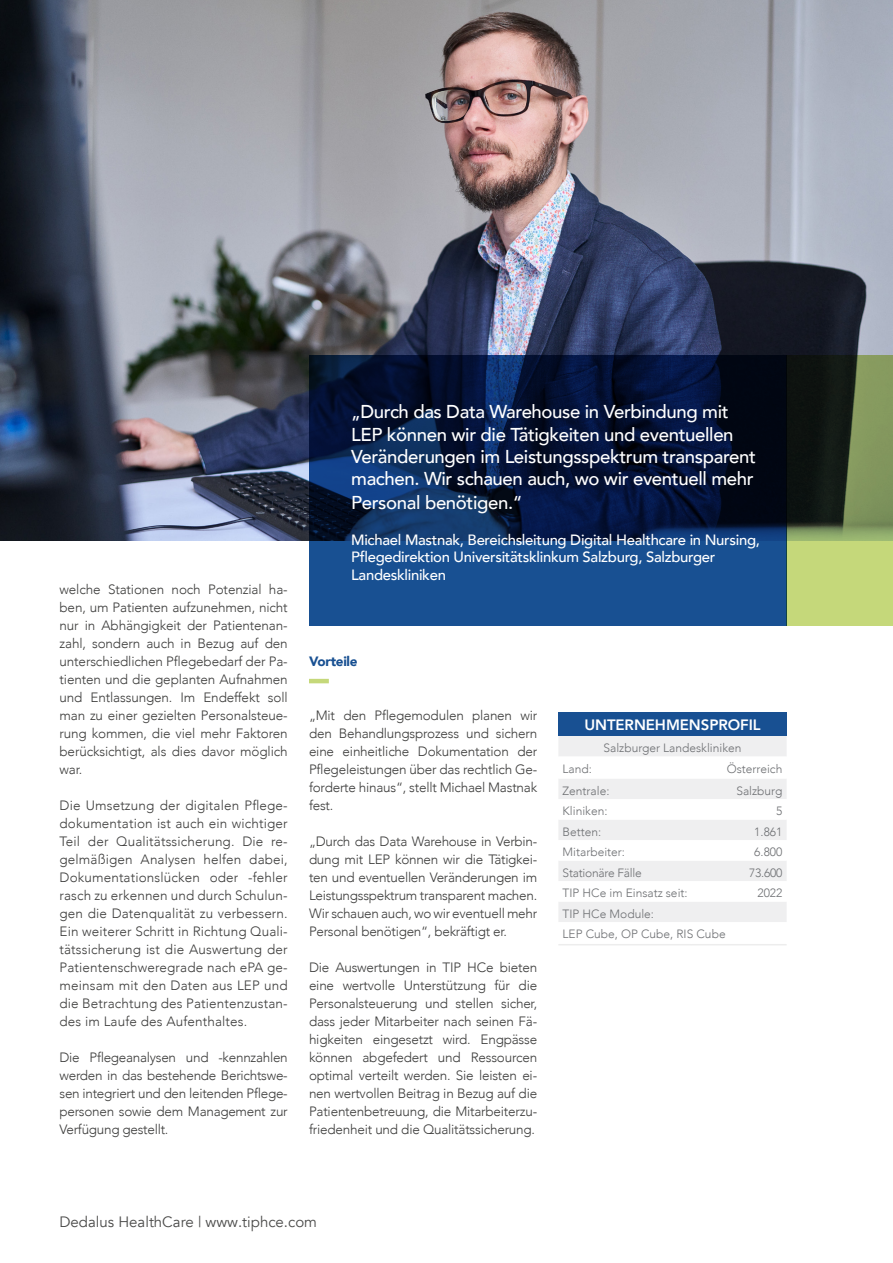
<style>
.page{position:relative;width:893px;height:1263px;background:#fff}
.page>*{position:absolute;margin:0;border:0;box-sizing:border-box;transform-origin:0 0}
.t1{font:500 18.6px/22.6px "Avenir";letter-spacing:-.02em;color:#fff}
.t2{font:15px "Avenir";color:#4a4a49}
.t3{font:800 15px "Avenir";letter-spacing:-.005em;color:#fff}
.t4{font:500 14.85px/17.9px "Avenir";letter-spacing:-.02em;color:#fff}
.t5{font:300 13.5px/18px "Avenir";letter-spacing:-.015em;color:#3c3c3b;text-align:justify}
.t6{font:900 13.5px "Avenir";letter-spacing:-.02em;color:#185092}
.t7{font:300 12px/20.5px "Avenir";color:#6d6f72}
.t8{font:300 12px "Avenir";letter-spacing:-.02em;color:#6d6f72}
</style>
<div class="page">
<div style="left:558px;top:713px;width:229px;height:23px;background:#185092"></div>
<svg style="left:559px;top:736px;width:228px;height:186px"></svg>
<hr style="left:558px;top:944px;width:134px;height:1px;background:#ededed">
<hr style="left:692px;top:944px;width:95px;height:1px;background:#ededed">
<hr style="left:309px;top:679px;width:20px;height:4px;background:#c5d87a">
<img style="left:0;top:0;width:893px;height:540px">
<svg style="left:787px;top:356px;width:106px;height:270px;background:#6c7b4a"></svg>
<svg style="left:309px;top:356px;width:478px;height:270px;background:#0b2957"></svg>
<p class="t5" style="left:60px;top:580px;width:230px">welche Stationen noch Potenzial ha&shy;ben, um Patienten aufzunehmen, nicht nur in Abhängigkeit der Patientenan&shy;zahl, sondern auch in Bezug auf den unterschiedlichen Pflegebedarf der Pa&shy;tienten und die geplanten Aufnahmen und Entlassungen. Im Endeffekt soll man zu einer gezielten Personalsteue&shy;rung kommen, die viel mehr Faktoren berücksichtigt, als dies davor möglich war.</p>
<p class="t5" style="left:60px;top:796px;width:230px">Die Umsetzung der digitalen Pflege&shy;dokumentation ist auch ein wichtiger Teil der Qualitätssicherung. Die re&shy;gelmäßigen Analysen helfen dabei, Dokumentationslücken oder -fehler rasch zu erkennen und durch Schulun&shy;gen die Datenqualität zu verbessern.<br>Ein weiterer Schritt in Richtung Quali&shy;tätssicherung ist die Auswertung der Patientenschweregrade nach ePA ge&shy;meinsam mit den Daten aus LEP und die Betrachtung des Patientenzustan&shy;des im Laufe des Aufenthaltes.</p>
<p class="t5" style="left:60px;top:1048px;width:230px">Die Pflegeanalysen und -kennzahlen werden in das bestehende Berichtswe&shy;sen integriert und den leitenden Pflege&shy;personen sowie dem Management zur Verfügung gestellt.</p>
<h1 class="t1" style="left:351px;top:400px;width:406px">„Durch das Data Warehouse in Verbindung mit LEP können wir die Tätigkeiten und eventuellen Veränderungen im Leistungsspektrum transparent machen. Wir schauen auch, wo wir eventuell mehr Personal benötigen.“</h1>
<p class="t4" style="left:351px;top:530px;width:410px">Michael Mastnak, Bereichsleitung Digital Healthcare in Nursing,<br>Pflegedirektion Universitätsklinkum Salzburg, Salzburger<br>Landeskliniken</p>
<p class="t6" style="left:309px;top:650px;width:50px">Vorteile</p>
<p class="t5" style="left:309px;top:706px;width:230px">„Mit den Pflegemodulen planen wir den Behandlungsprozess und sichern eine einheitliche Dokumentation der Pflegeleistungen über das rechtlich Ge&shy;forderte hinaus“, stellt Michael Mastnak fest.</p>
<p class="t5" style="left:309px;top:832px;width:230px">„Durch das Data Warehouse in Verbin&shy;dung mit LEP können wir die Tätigkei&shy;ten und eventuellen Veränderungen im Leistungsspektrum transparent machen.<br>Wir schauen auch, wo wir eventuell mehr Personal benötigen“, bekräftigt er.</p>
<p class="t5" style="left:309px;top:958px;width:230px">Die Auswertungen in TIP HCe bieten eine wertvolle Unterstützung für die Personalsteuerung und stellen sicher, dass jeder Mitarbeiter nach seinen Fä&shy;higkeiten eingesetzt wird. Engpässe können abgefedert und Ressourcen optimal verteilt werden. Sie leisten ei&shy;nen wertvollen Beitrag in Bezug auf die Patientenbetreuung, die Mitarbeiterzu&shy;friedenheit und die Qualitätssicherung.</p>
<p class="t3" style="left:584px;top:713px;width:178px">UNTERNEHMENSPROFIL</p>
<p class="t7" style="left:603px;top:738px;width:140px">Salzburger Landeskliniken</p>
<p class="t7" style="left:563px;top:758px;width:31px">Land:</p>
<p class="t7" style="left:727px;top:758px;width:57px">Österreich</p>
<p class="t7" style="left:563px;top:780px;width:48px">Zentrale:</p>
<p class="t7" style="left:736px;top:780px;width:48px">Salzburg</p>
<p class="t7" style="left:563px;top:801px;width:46px">Kliniken:</p>
<p class="t7" style="left:776px;top:801px;width:8px">5</p>
<p class="t7" style="left:563px;top:821px;width:40px">Betten:</p>
<p class="t7" style="left:754px;top:821px;width:30px">1.861</p>
<p class="t7" style="left:563px;top:842px;width:64px">Mitarbeiter:</p>
<p class="t7" style="left:754px;top:842px;width:30px">6.800</p>
<p class="t8" style="left:563px;top:866px;width:81px">Stationäre Fälle</p>
<p class="t7" style="left:749px;top:862px;width:35px">73.600</p>
<p class="t7" style="left:563px;top:883px;width:127px">TIP HCe im Einsatz seit:</p>
<p class="t7" style="left:757px;top:883px;width:26px">2022</p>
<p class="t7" style="left:563px;top:903px;width:165px">TIP HCe Module:<br>LEP Cube, OP Cube, RIS Cube</p>
<p class="t2" style="left:60px;top:1212px;width:259px">Dedalus HealthCare | www.tiphce.com</p>
</div>
